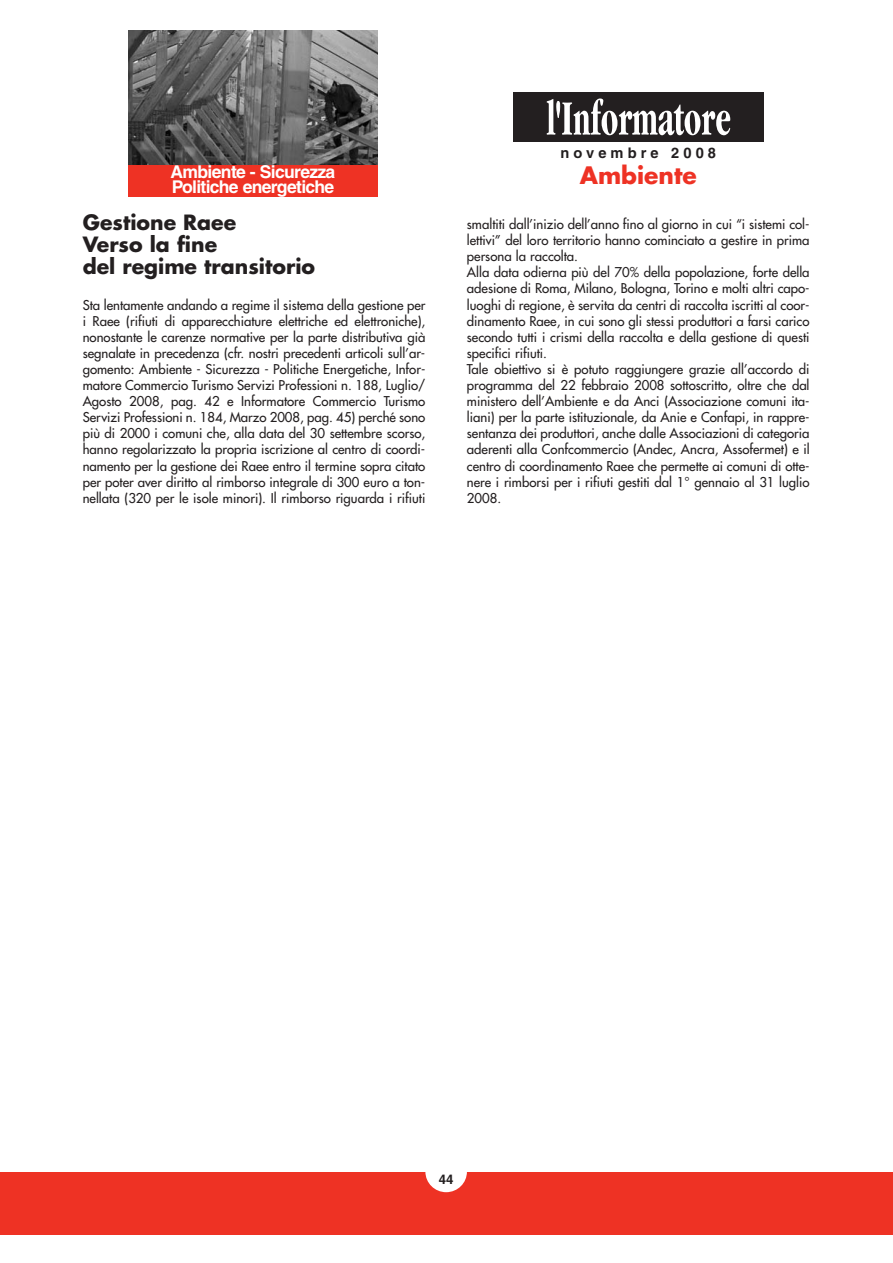
<style>
.page{position:relative;width:893px;height:1263px;background:#fff}
.page>*{position:absolute;margin:0;border:0;box-sizing:border-box;transform-origin:0 0}
.t1{font:700 23.4px "Futura";color:#ee3224}
.t2{font:700 20.55px/21.9px "Futura";color:#231f20}
.t3{font:700 17.55px/14.7px "Helvetica";letter-spacing:-.04em;color:#fff}
.t4{font:700 14.7px "Helvetica";letter-spacing:.28em;color:#231f20}
.t5{font:13.2px/16px "Futura";color:#231f20;text-align:justify}
.t6{font:700 13.2px "Helvetica";color:#231f20}
</style>
<div class="page">
<div style="left:0;top:1172px;width:892px;height:62px;background:#ee3224"></div>
<div style="left:425px;top:1151px;width:42px;height:41px;background:#fff;border-radius:50%"></div>
<div style="left:128px;top:165px;width:249px;height:32px;background:#ee3224"></div>
<img style="left:128px;top:30px;width:249px;height:135px">
<div style="left:513px;top:93px;width:250px;height:49px;background:#231f20"></div>
<svg style="left:546px;top:98px;width:184px;height:37px"></svg>
<h3 class="t3" style="left:171px;top:166px;width:166px">Ambiente - Sicurezza<br>Politiche energetiche</h3>
<h2 class="t2" style="left:83px;top:213px;width:234px">Gestione Raee<br>Verso la fine<br>del regime transitorio</h2>
<p class="t5" style="left:83px;top:298px;width:344px">Sta lentamente andando a regime il sistema della gestione per i Raee (rifiuti di apparecchiature elettriche ed elettroniche), nonostante le carenze normative per la parte distributiva già segnalate in precedenza (cfr. nostri precedenti articoli sull’ar&shy;gomento: Ambiente - Sicurezza - Politiche Energetiche, Infor&shy;matore Commercio Turismo Servizi Professioni n. 188, Luglio/ Agosto 2008, pag. 42 e Informatore Commercio Turismo Servizi Professioni n. 184, Marzo 2008, pag. 45) perché sono più di 2000 i comuni che, alla data del 30 settembre scorso, hanno regolarizzato la propria iscrizione al centro di coordi&shy;namento per la gestione dei Raee entro il termine sopra citato per poter aver diritto al rimborso integrale di 300 euro a ton&shy;nellata (320 per le isole minori). Il rimborso riguarda i rifiuti</p>
<p class="t4" style="left:560px;top:148px;width:157px">novembre 2008</p>
<h1 class="t1" style="left:579px;top:165px;width:119px">Ambiente</h1>
<p class="t5" style="left:467px;top:217px;width:344px;text-align:left">smaltiti dall’inizio dell’anno fino al giorno in cui “i sistemi col&shy;lettivi” del loro territorio hanno cominciato a gestire in prima persona la raccolta.<br>Alla data odierna più del 70% della popolazione, forte della adesione di Roma, Milano, Bologna, Torino e molti altri capo&shy;luoghi di regione, è servita da centri di raccolta iscritti al coor&shy;dinamento Raee, in cui sono gli stessi produttori a farsi carico secondo tutti i crismi della raccolta e della gestione di questi specifici rifiuti.<br>Tale obiettivo si è potuto raggiungere grazie all’accordo di programma del 22 febbraio 2008 sottoscritto, oltre che dal ministero dell’Ambiente e da Anci (Associazione comuni ita&shy;liani) per la parte istituzionale, da Anie e Confapi, in rappre&shy;sentanza dei produttori, anche dalle Associazioni di categoria aderenti alla Confcommercio (Andec, Ancra, Assofermet) e il centro di coordinamento Raee che permette ai comuni di otte&shy;nere i rimborsi per i rifiuti gestiti dal 1° gennaio al 31 luglio 2008.</p>
<p class="t6" style="left:439px;top:1175px;width:16px">44</p>
</div>
